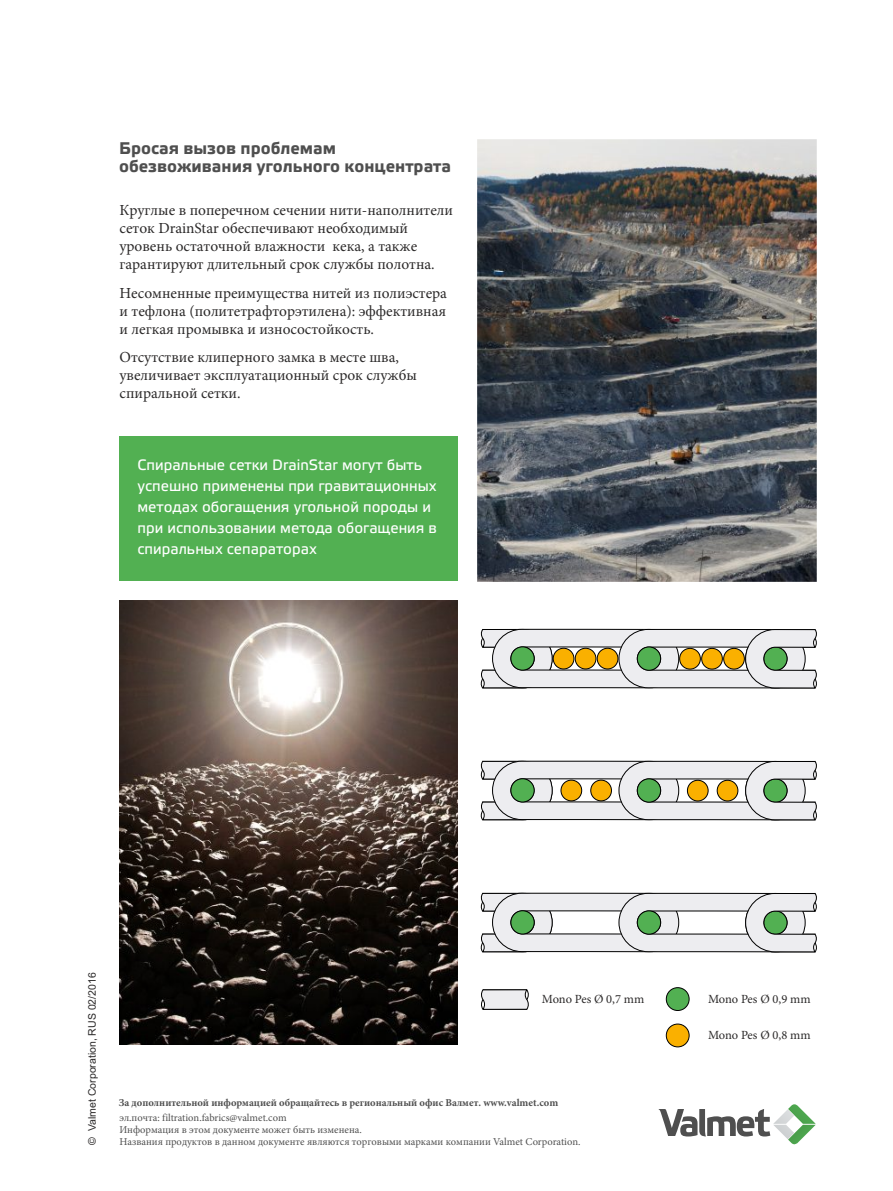
<style>
.page{position:relative;width:893px;height:1191px;background:#fff}
.page>*{position:absolute;margin:0;border:0;box-sizing:border-box;transform-origin:0 0}
.t1{font:700 16.8px/18px "Etelka Text Pro";color:#4f4f4f}
.t2{font:15.3px/18px "Minion Pro";color:#2b2929}
.t3{font:15px/21px "Etelka Text Pro";color:#fff}
.t4{font:12.45px "Minion Pro";letter-spacing:-.005em;color:#2b2929}
.t5{font:10.5px/12px "Minion Pro";color:#4f4f4f}
.t6{font:700 10.5px "Minion Pro";color:#4f4f4f}
.t7{font:10.5px "Arial";color:#2b2929}
</style>
<div class="page">
<div style="left:666px;top:987px;width:24px;height:24px;background:#52b052;border:1px solid #000;border-radius:50%"></div>
<div style="left:666px;top:1023px;width:24px;height:24px;background:#fab000;border:1px solid #000;border-radius:50%"></div>
<svg style="left:480px;top:628px;width:337px;height:61px;background:#cdcbb8"></svg>
<svg style="left:480px;top:760px;width:337px;height:60px;background:#d2d1c4"></svg>
<svg style="left:480px;top:892px;width:337px;height:60px"></svg>
<svg style="left:481px;top:989px;width:48px;height:21px"></svg>
<div style="left:510px;top:778px;width:25px;height:24px;background:#52b052;border:1px solid #000;border-radius:50%"></div>
<div style="left:119px;top:436px;width:339px;height:145px;background:#52b052"></div>
<img style="left:477px;top:139px;width:339px;height:442px">
<img style="left:119px;top:600px;width:339px;height:444px">
<svg style="left:658px;top:1104px;width:158px;height:41px"></svg>
<p class="t1" style="left:119px;top:141px;width:333px">Бросая вызов проблемам обезвоживания угольного концентрата</p>
<p class="t2" style="left:120px;top:203px;width:335px">Круглые в поперечном сечении нити-наполнители сеток DrainStar обеспечивают необходимый уровень остаточной влажности кека, а также гарантируют длительный срок службы полотна.</p>
<p class="t2" style="left:120px;top:285px;width:329px;text-align:justify">Несомненные преимущества нитей из полиэстера и тефлона (политетрафторэтилена): эффективная и легкая промывка и износостойкость.</p>
<p class="t2" style="left:120px;top:350px;width:299px">Отсутствие клиперного замка в месте шва, увеличивает эксплуатационный срок службы спиральной сетки.</p>
<p class="t3" style="left:138px;top:455px;width:301px">Спиральные сетки DrainStar могут быть успешно применены при гравитационных методах обогащения угольной породы и при использовании метода обогащения в спиральных сепараторах</p>
<p class="t7" style="left:88px;top:1144px;width:174px;rotate:-90deg">© Valmet Corporation, RUS 02/2016</p>
<p class="t4" style="left:542px;top:994px;width:104px">Mono Pes Ø 0,7 mm</p>
<p class="t4" style="left:708px;top:994px;width:104px">Mono Pes Ø 0,9 mm</p>
<p class="t4" style="left:708px;top:1030px;width:104px">Mono Pes Ø 0,8 mm</p>
<p class="t6" style="left:119px;top:1098px;width:441px">За дополнительной информацией обращайтесь в региональный офис Валмет. www.valmet.com</p>
<p class="t5" style="left:119px;top:1112px;width:463px">эл.почта: filtration.fabrics@valmet.com<br>Информация в этом документе может быть изменена.<br>Названия продуктов в данном документе являются торговыми марками компании Valmet Corporation.</p>
</div>
